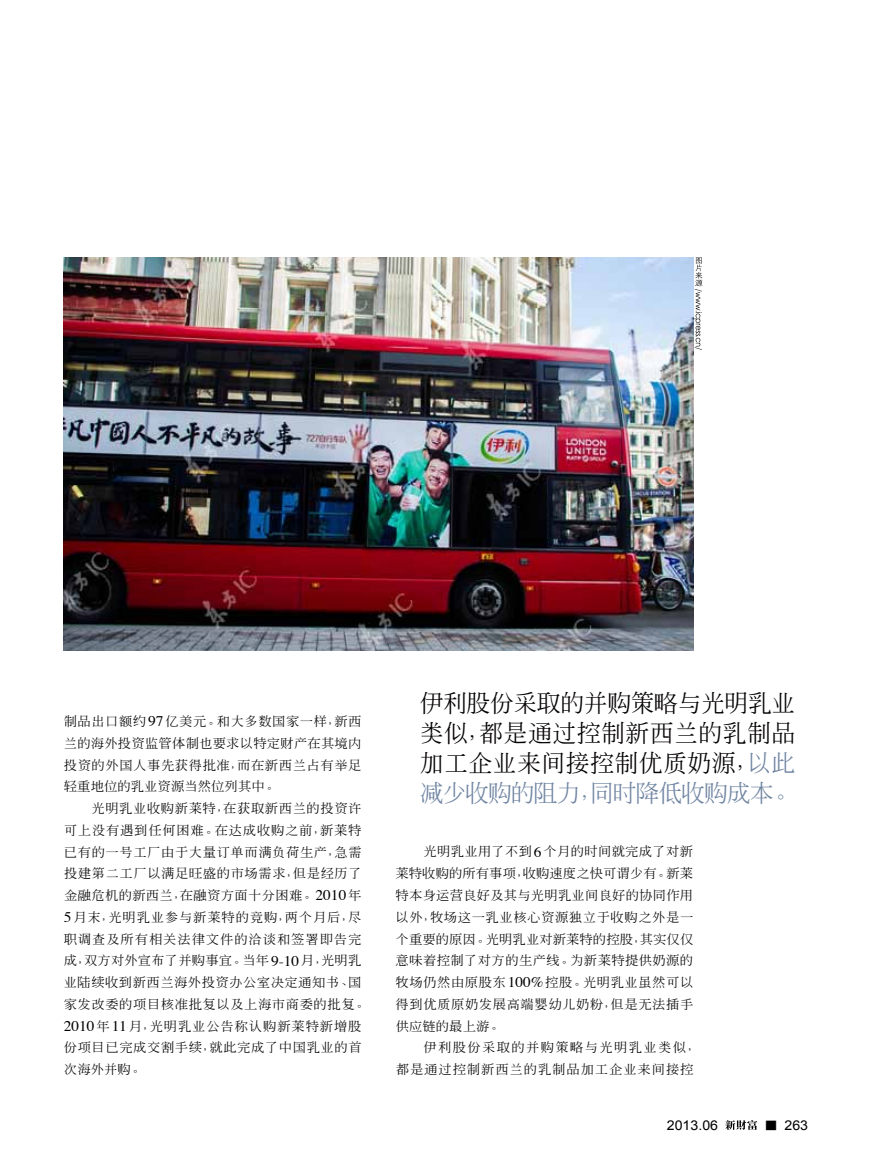
<style>
.page{position:relative;width:872px;height:1170px;background:#fff}
.page>*{position:absolute;margin:0;border:0;box-sizing:border-box;transform-origin:0 0}
.t1{font:500 24px/30px "GB Inn Ming";letter-spacing:.015em;color:#040000;text-align:justify}
.t2{font:13.5px "Arial";color:#000;scale:1.05 1}
.t3{font:500 12.75px/21.8px "GB Inn Ming";letter-spacing:.035em;color:#000;text-align:justify;scale:1.05 1}
.t4{font:500 12.75px/21.8px "GB Inn Ming";letter-spacing:.06em;color:#000;scale:1.05 1}
.s1{font-family:"Times";font-weight:400;font-size:14.7px}
.s2{color:#7186a3}
.s3{font-family:"ST Xihei";font-size:12.75px}
</style>
<div class="page">
<svg style="left:725px;top:1120px;width:32px;height:9px"></svg>
<svg style="left:694px;top:257px;width:8px;height:93px"></svg>
<img style="left:64px;top:257px;width:629px;height:394px">
<p class="t3" style="left:64px;top:710px;width:285px">制品出口额约<span class="s1">97</span>亿美元。和大多数国家一样，新西兰的海外投资监管体制也要求以特定财产在其境内投资的外国人事先获得批准，而在新西兰占有举足轻重地位的乳业资源当然位列其中。</p>
<p class="t3" style="left:64px;top:797px;width:291px;text-align:left;text-indent:28px">光明乳业收购新莱特，在获取新西兰的投资许可上没有遇到任何困难。在达成收购之前，新莱特已有的一号工厂由于大量订单而满负荷生产，急需投建第二工厂以满足旺盛的市场需求，但是经历了金融危机的新西兰，在融资方面十分困难。<span class="s1">2010</span>年<br><span class="s1">5</span>月末，光明乳业参与新莱特的竞购，两个月后，尽职调查及所有相关法律文件的洽谈和签署即告完成，双方对外宣布了并购事宜。当年<span class="s1">9-10</span>月，光明乳业陆续收到新西兰海外投资办公室决定通知书、国家发改委的项目核准批复以及上海市商委的批复。<br><span class="s1">2010</span>年<span class="s1">11</span>月，光明乳业公告称认购新莱特新增股份项目已完成交割手续，就此完成了中国乳业的首次海外并购。</p>
<h1 class="t1" style="left:419px;top:687px;width:378px">伊利股份采取的并购策略与光明乳业类似，都是通过控制新西兰的乳制品加工企业来间接控制优质奶源，<span class="s2">以此减少收购的阻力，同时降低收购成本。</span></h1>
<p class="t3" style="left:395px;top:840px;width:285px;text-indent:28px">光明乳业用了不到<span class="s1">6</span>个月的时间就完成了对新莱特收购的所有事项，收购速度之快可谓少有。新莱特本身运营良好及其与光明乳业间良好的协同作用以外，牧场这一乳业核心资源独立于收购之外是一个重要的原因。光明乳业对新莱特的控股，其实仅仅意味着控制了对方的生产线。为新莱特提供奶源的牧场仍然由原股东<span class="s1">100%</span>控股。光明乳业虽然可以得到优质原奶发展高端婴幼儿奶粉，但是无法插手供应链的最上游。</p>
<p class="t4" style="left:396px;top:1036px;width:291px;text-indent:28px">伊利股份采取的并购策略与光明乳业类似，都是通过控制新西兰的乳制品加工企业来间接控</p>
<p class="t2" style="left:667px;top:1115px;width:50px">2013.06</p>
<p class="t2" style="left:764px;top:1115px;width:43px"><span class="s3">■</span> 263</p>
</div>
